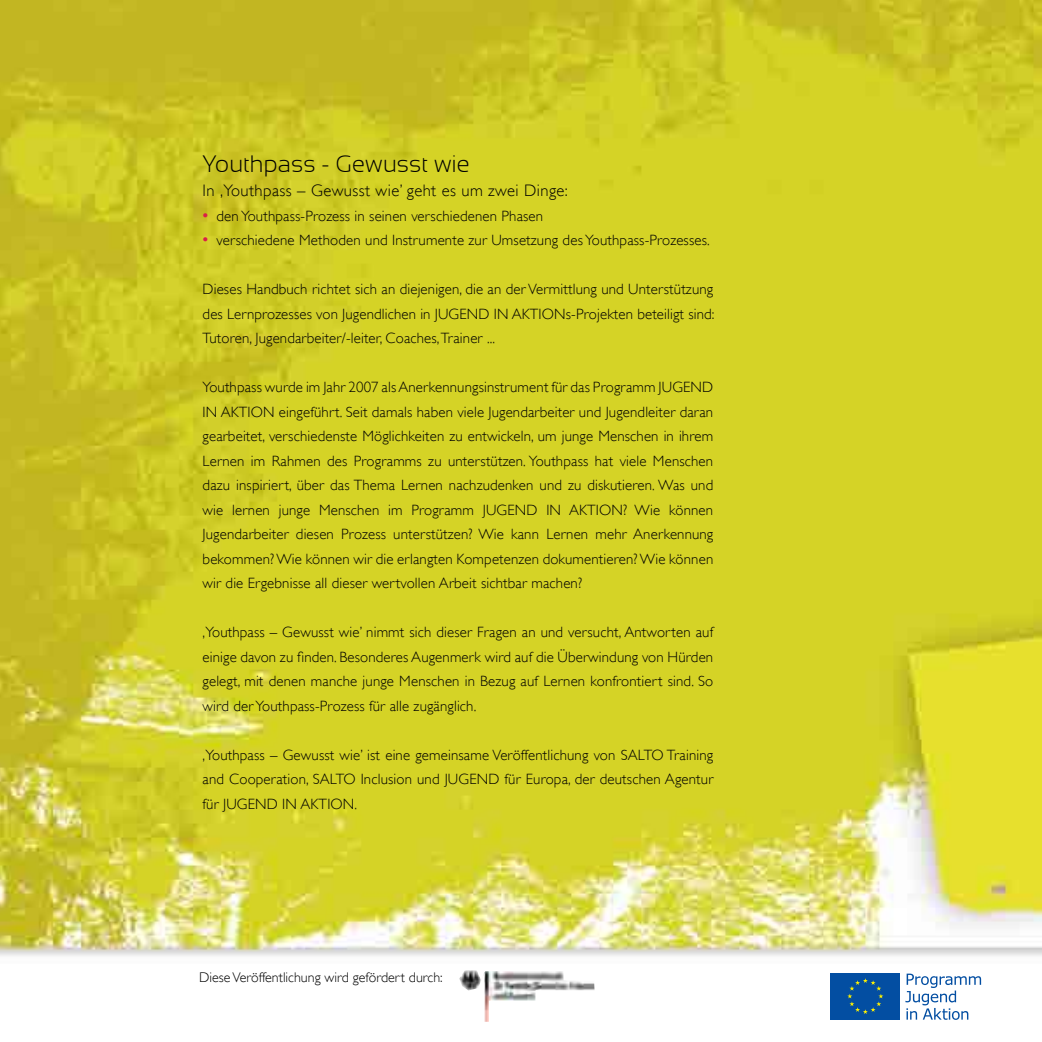
<style>
.page{position:relative;width:1042px;height:1042px;background:#fff}
.page>*{position:absolute;margin:0;border:0;box-sizing:border-box;transform-origin:0 0}
.t1{font:300 23.62px "Sansation";letter-spacing:.01em;color:#000}
.t2{font:300 16.62px "Gill Sans";letter-spacing:.025em;color:#000}
.t3{font:300 14.88px/24.5px "Gill Sans";letter-spacing:.01em;color:#000;text-align:justify}
.t4{font:300 14px "Gill Sans";color:#000}
.s1{font-weight:400;font-size:16.62px;color:#da1e48}
</style>
<div class="page">
<img style="left:0;top:0;width:1042px;height:1020px">
<img style="left:459px;top:970px;width:135px;height:52px">
<div style="left:830px;top:973px;width:70px;height:46px;background:#034ea2"></div>
<svg style="left:847px;top:978px;width:36px;height:36px"></svg>
<svg style="left:905px;top:973px;width:76px;height:47px"></svg>
<h1 class="t1" style="left:203px;top:150px;width:269px">Youthpass - Gewusst wie</h1>
<p class="t2" style="left:203px;top:181px;width:367px">In ‚Youthpass – Gewusst wie’ geht es um zwei Dinge:</p>
<p class="t3" style="left:203px;top:203px;width:342px"><span class="s1">•</span> den Youthpass-Prozess in seinen verschiedenen Phasen</p>
<p class="t3" style="left:203px;top:228px;width:509px"><span class="s1">•</span> verschiedene Methoden und Instrumente zur Umsetzung des Youthpass-Prozesses.</p>
<p class="t3" style="left:203px;top:277px;width:513px">Dieses Handbuch richtet sich an diejenigen, die an der Vermittlung und Unterstützung des Lernprozesses von Jugendlichen in JUGEND IN AKTIONs-Projekten beteiligt sind:<br>Tutoren, Jugendarbeiter/-leiter, Coaches, Trainer ...</p>
<p class="t3" style="left:203px;top:375px;width:512px">Youthpass wurde im Jahr 2007 als Anerkennungsinstrument für das Programm JUGEND IN AKTION eingeführt. Seit damals haben viele Jugendarbeiter und Jugendleiter daran gearbeitet, verschiedenste Möglichkeiten zu entwickeln, um junge Menschen in ihrem Lernen im Rahmen des Programms zu unterstützen. Youthpass hat viele Menschen dazu inspiriert, über das Thema Lernen nachzudenken und zu diskutieren. Was und wie lernen junge Menschen im Programm JUGEND IN AKTION? Wie können Jugendarbeiter diesen Prozess unterstützen? Wie kann Lernen mehr Anerkennung bekommen? Wie können wir die erlangten Kompetenzen dokumentieren? Wie können wir die Ergebnisse all dieser wertvollen Arbeit sichtbar machen?</p>
<p class="t3" style="left:203px;top:620px;width:512px">‚Youthpass – Gewusst wie’ nimmt sich dieser Fragen an und versucht, Antworten auf einige davon zu finden. Besonderes Augenmerk wird auf die Überwindung von Hürden gelegt, mit denen manche junge Menschen in Bezug auf Lernen konfrontiert sind. So wird der Youthpass-Prozess für alle zugänglich.</p>
<p class="t3" style="left:203px;top:742px;width:512px">‚Youthpass – Gewusst wie’ ist eine gemeinsame Veröffentlichung von SALTO Training and Cooperation, SALTO Inclusion und JUGEND für Europa, der deutschen Agentur für JUGEND IN AKTION.</p>
<p class="t4" style="left:199px;top:969px;width:245px">Diese Veröffentlichung wird gefördert durch:</p>
</div>
